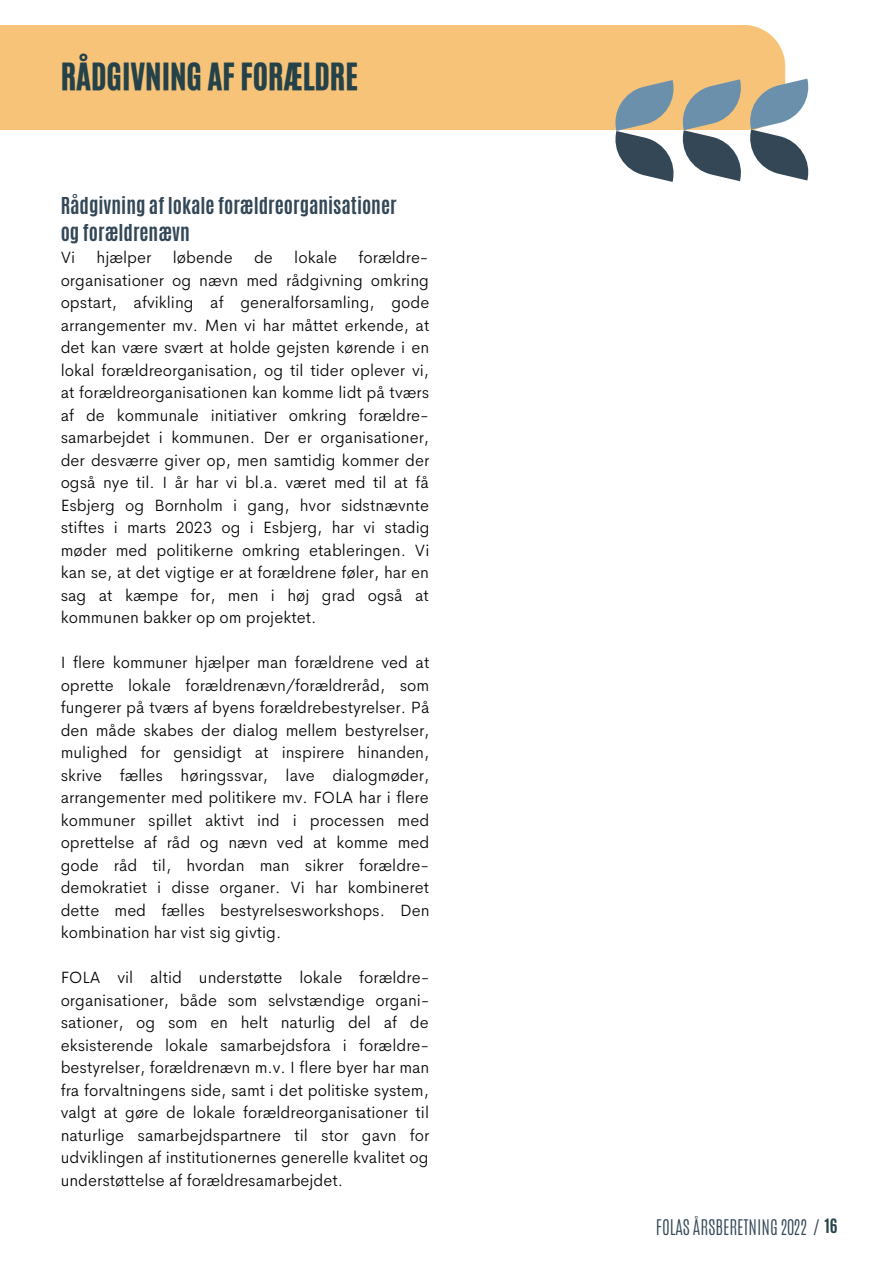
<style>
.page{position:relative;width:893px;height:1264px;background:#fff}
.page>*{position:absolute;margin:0;border:0;box-sizing:border-box;transform-origin:0 0}
.t1{font:31.5px "CA Generated";color:#254249}
.t2{font:700 19.5px/27px "Antonio";color:#334756}
.t3{font:300 18px "Antonio";color:#334756}
.t4{font:300 16.5px/22.5px "Cerebri Sans";color:#000;text-align:justify}
.t5{font:700 16.5px "Antonio";color:#254249}
</style>
<div class="page">
<div style="left:0;top:25px;width:785px;height:104px;background:#f6c379"></div>
<svg style="left:612px;top:79px;width:197px;height:103px"></svg>
<h1 class="t1" style="left:61px;top:54px;width:298px">RÅDGIVNING AF FORÆLDRE</h1>
<p class="t2" style="left:61px;top:192px;width:337px">Rådgivning af lokale forældreorganisationer og forældrenævn</p>
<p class="t4" style="left:61px;top:246px;width:16px">Vi</p>
<p class="t4" style="left:97px;top:246px;width:56px">hjælper</p>
<p class="t4" style="left:173px;top:246px;width:61px">løbende</p>
<p class="t4" style="left:254px;top:246px;width:20px">de</p>
<p class="t4" style="left:294px;top:246px;width:44px">lokale</p>
<p class="t4" style="left:61px;top:246px;width:370px;text-indent:298px">forældre&shy;organisationer og nævn med rådgivning omkring opstart, afvikling af generalforsamling, gode arrangementer mv. Men vi har måttet erkende, at det kan være svært at holde gejsten kørende i en lokal forældreorganisation, og til tider oplever vi, at forældreorganisationen kan komme lidt på tværs af de kommunale initiativer omkring forældre&shy;samarbejdet i kommunen. Der er organisationer, der desværre giver op, men samtidig kommer der også nye til. I år har vi bl.a. været med til at få Esbjerg og Bornholm i gang, hvor sidstnævnte stiftes i marts 2023 og i Esbjerg, har vi stadig møder med politikerne omkring etableringen. Vi kan se, at det vigtige er at forældrene føler, har en sag at kæmpe for, men i høj grad også at kommunen bakker op om projektet.</p>
<p class="t4" style="left:61px;top:651px;width:370px">I flere kommuner hjælper man forældrene ved at oprette lokale forældrenævn/forældreråd, som fungerer på tværs af byens forældrebestyrelser. På den måde skabes der dialog mellem bestyrelser, mulighed for gensidigt at inspirere hinanden, skrive fælles høringssvar, lave dialogmøder, arrangementer med politikere mv. FOLA har i flere kommuner spillet aktivt ind i processen med oprettelse af råd og nævn ved at komme med gode råd til, hvordan man sikrer forældre&shy;demokratiet i disse organer. Vi har kombineret dette med fælles bestyrelsesworkshops. Den kombination har vist sig givtig.</p>
<p class="t4" style="left:61px;top:966px;width:370px">FOLA vil altid understøtte lokale forældre&shy;organisationer, både som selvstændige organi&shy;sationer, og som en helt naturlig del af de eksisterende lokale samarbejdsfora i forældre&shy;bestyrelser, forældrenævn m.v. I flere byer har man fra forvaltningens side, samt i det politiske system, valgt at gøre de lokale forældreorganisationer til naturlige samarbejdspartnere til stor gavn for udviklingen af institutionernes generelle kvalitet og understøttelse af forældresamarbejdet.</p>
<p class="t3" style="left:656px;top:1214px;width:165px">FOLAS ÅRSBERETNING 2022 /</p>
<p class="t5" style="left:824px;top:1213px;width:15px">16</p>
</div>
